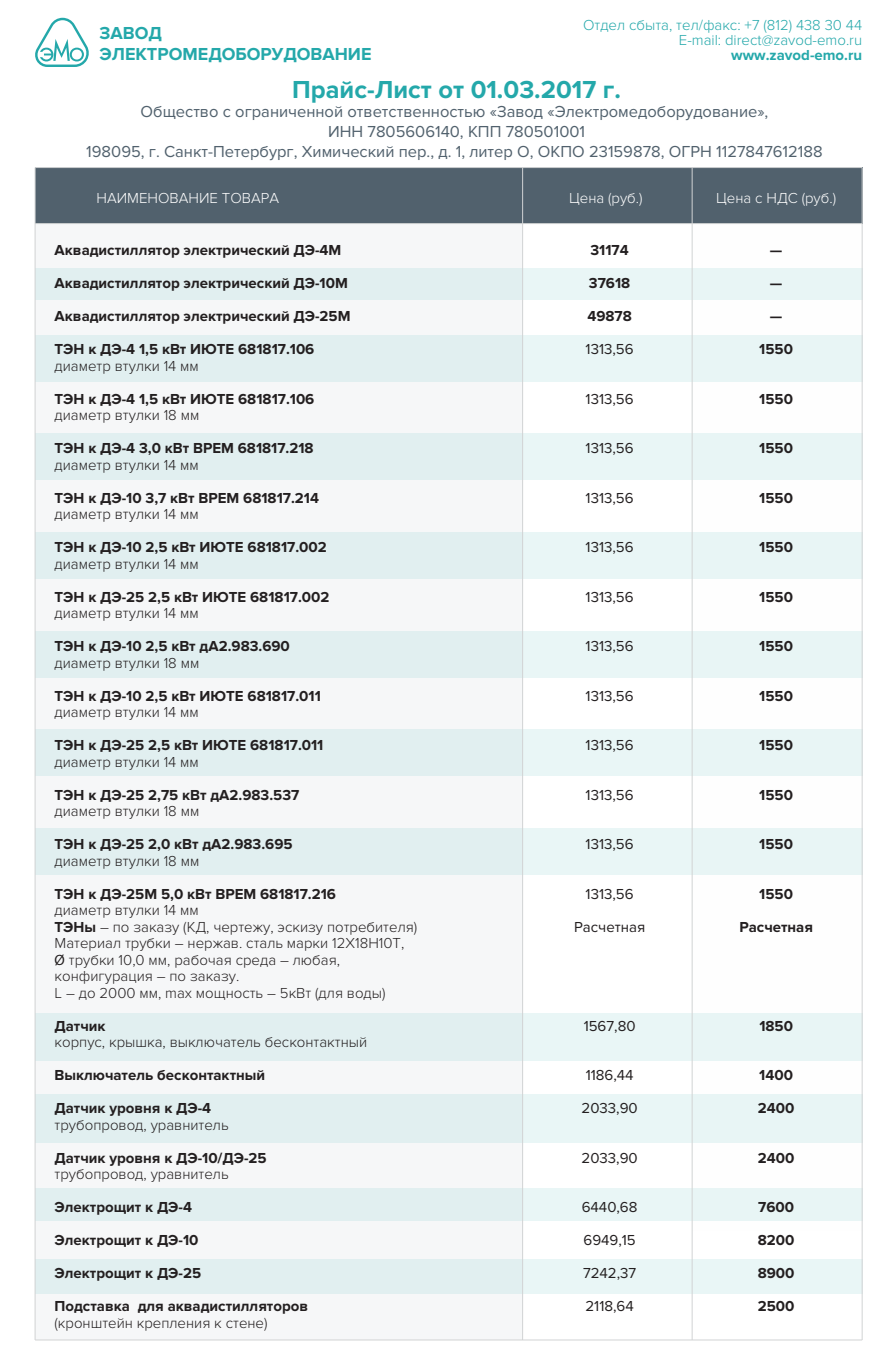
<style>
.page{position:relative;width:893px;height:1347px;background:#fff}
.page>*{position:absolute;margin:0;border:0;box-sizing:border-box;transform-origin:0 0}
.t1{font:700 25.5px "Proxima Nova";color:#24a8aa}
.t2{font:700 18px/21.6px "Proxima Nova";color:#24a8aa}
.t3{font:16.5px/19.8px "Proxima Nova";color:#51616d;text-align:center}
.t4{font:700 15px/33px "Proxima Nova";color:#231f20}
.t5{font:300 15px/16.5px "Proxima Nova";color:#231f20}
.t6{font:15px/33px "Proxima Nova";color:#231f20}
.t7{font:300 15px/15px "Proxima Nova";color:#24a8aa;text-align:right}
.t8{font:300 15px "Proxima Nova";color:#fff}
.t9{font:700 15px "Proxima Nova";color:#24a8aa}
.s1{font-weight:700}
.s2{font-family:"Myriad Pro";font-weight:400}
</style>
<div class="page">
<div style="left:35px;top:168px;width:488px;height:1171px;background:#f6f7f8"></div>
<div style="left:35px;top:268px;width:827px;height:31px;background:#e1eff0"></div>
<div style="left:35px;top:335px;width:827px;height:47px;background:#e1eff0"></div>
<div style="left:35px;top:433px;width:827px;height:47px;background:#e1eff0"></div>
<div style="left:35px;top:532px;width:827px;height:47px;background:#e1eff0"></div>
<div style="left:35px;top:631px;width:827px;height:47px;background:#e1eff0"></div>
<div style="left:35px;top:729px;width:827px;height:47px;background:#e1eff0"></div>
<div style="left:35px;top:828px;width:827px;height:46px;background:#e1eff0"></div>
<div style="left:35px;top:1013px;width:827px;height:48px;background:#e1eff0"></div>
<div style="left:35px;top:1093px;width:827px;height:49px;background:#e1eff0"></div>
<div style="left:35px;top:1188px;width:827px;height:33px;background:#e1eff0"></div>
<div style="left:35px;top:1259px;width:827px;height:34px;background:#e1eff0"></div>
<div style="left:35px;top:168px;width:827px;height:56px;background:#51616d"></div>
<svg style="left:35px;top:18px;width:54px;height:49px"></svg>
<hr style="left:35px;top:168px;width:1px;height:1171px;background:#d1d3d4">
<hr style="left:862px;top:168px;width:1px;height:1171px;background:#d1d3d4">
<hr style="left:692px;top:168px;width:1px;height:1171px;background:#d1d3d4">
<hr style="left:522px;top:168px;width:1px;height:1171px;background:#d1d3d4">
<hr style="left:35px;top:167px;width:827px;height:1px;background:#d1d3d4">
<hr style="left:35px;top:223px;width:827px;height:1px;background:#d1d3d4">
<hr style="left:35px;top:1339px;width:827px;height:1px;background:#d1d3d4">
<p class="t2" style="left:100px;top:22px;width:273px">ЗАВОД<br>ЭЛЕКТРОМЕДОБОРУДОВАНИЕ</p>
<p class="t7" style="left:583px;top:18px;width:281px">Отдел сбыта, тел/факс: +7 (812) 438 30 44<br>E-mail: direct@zavod-emo.ru</p>
<p class="t9" style="left:731px;top:47px;width:132px">www.zavod-emo.ru</p>
<h1 class="t1" style="left:292px;top:74px;width:330px">Прайс-Лист от 01.03.2017 г.</h1>
<p class="t3" style="left:86px;top:102px;width:738px">Общество с ограниченной ответственностью «Завод «Электромедоборудование»,<br>ИНН 7805606140, КПП 780501001<br>198095, г. Санкт-Петербург, Химический пер., д. 1, литер О, ОКПО 23159878, ОГРН 1127847612188</p>
<p class="t8" style="left:97px;top:189px;width:184px">НАИМЕНОВАНИЕ ТОВАРА</p>
<p class="t8" style="left:569px;top:189px;width:75px">Цена (руб.)</p>
<p class="t8" style="left:716px;top:189px;width:122px">Цена с НДС (руб.)</p>
<p class="t4" style="left:55px;top:234px;width:288px">Аквадистиллятор электрический ДЭ-4М</p>
<p class="t4" style="left:55px;top:267px;width:295px">Аквадистиллятор электрический ДЭ-10М</p>
<p class="t4" style="left:55px;top:300px;width:297px">Аквадистиллятор электрический ДЭ-25М</p>
<p class="t4" style="left:55px;top:333px;width:261px">ТЭН к ДЭ-4 1,5 кВт ИЮТЕ 681817.106</p>
<p class="t5" style="left:55px;top:357px;width:146px">диаметр втулки 14 мм</p>
<p class="t4" style="left:55px;top:382px;width:261px">ТЭН к ДЭ-4 1,5 кВт ИЮТЕ 681817.106</p>
<p class="t5" style="left:55px;top:407px;width:146px">диаметр втулки 18 мм</p>
<p class="t4" style="left:55px;top:432px;width:261px">ТЭН к ДЭ-4 3,0 кВт ВРЕМ 681817.218</p>
<p class="t5" style="left:55px;top:456px;width:146px">диаметр втулки 14 мм</p>
<p class="t4" style="left:55px;top:481px;width:266px">ТЭН к ДЭ-10 3,7 кВт ВРЕМ 681817.214</p>
<p class="t5" style="left:55px;top:506px;width:146px">диаметр втулки 14 мм</p>
<p class="t4" style="left:55px;top:531px;width:274px">ТЭН к ДЭ-10 2,5 кВт ИЮТЕ 681817.002</p>
<p class="t5" style="left:55px;top:555px;width:146px">диаметр втулки 14 мм</p>
<p class="t4" style="left:55px;top:580px;width:276px">ТЭН к ДЭ-25 2,5 кВт ИЮТЕ 681817.002</p>
<p class="t5" style="left:55px;top:605px;width:146px">диаметр втулки 14 мм</p>
<p class="t4" style="left:55px;top:630px;width:237px">ТЭН к ДЭ-10 2,5 кВт дА2.983.690</p>
<p class="t5" style="left:55px;top:654px;width:146px">диаметр втулки 18 мм</p>
<p class="t4" style="left:55px;top:679px;width:268px">ТЭН к ДЭ-10 2,5 кВт ИЮТЕ 681817.011</p>
<p class="t5" style="left:55px;top:704px;width:146px">диаметр втулки 14 мм</p>
<p class="t4" style="left:55px;top:729px;width:270px">ТЭН к ДЭ-25 2,5 кВт ИЮТЕ 681817.011</p>
<p class="t5" style="left:55px;top:753px;width:146px">диаметр втулки 14 мм</p>
<p class="t4" style="left:55px;top:778px;width:246px">ТЭН к ДЭ-25 2,75 кВт дА2.983.537</p>
<p class="t5" style="left:55px;top:803px;width:146px">диаметр втулки 18 мм</p>
<p class="t4" style="left:55px;top:828px;width:240px">ТЭН к ДЭ-25 2,0 кВт дА2.983.695</p>
<p class="t5" style="left:55px;top:852px;width:146px">диаметр втулки 18 мм</p>
<p class="t4" style="left:55px;top:877px;width:283px">ТЭН к ДЭ-25М 5,0 кВт ВРЕМ 681817.216</p>
<p class="t5" style="left:55px;top:902px;width:364px">диаметр втулки 14 мм<br><span class="s1">ТЭНы</span> – по заказу (КД, чертежу, эскизу потребителя)<br>Материал трубки – нержав. сталь марки 12Х18Н10Т, <span class="s2">Ø</span> трубки 10,0 мм, рабочая среда – любая, конфигурация – по заказу.<br>L – до 2000 мм, max мощность – 5кВт (для воды)</p>
<p class="t4" style="left:55px;top:1009px;width:52px">Датчик</p>
<p class="t5" style="left:55px;top:1034px;width:314px">корпус, крышка, выключатель бесконтактный</p>
<p class="t4" style="left:55px;top:1059px;width:212px">Выключатель бесконтактный</p>
<p class="t4" style="left:55px;top:1092px;width:158px">Датчик уровня к ДЭ-4</p>
<p class="t5" style="left:55px;top:1116px;width:176px">трубопровод, уравнитель</p>
<p class="t4" style="left:55px;top:1141px;width:214px">Датчик уровня к ДЭ-10/ДЭ-25</p>
<p class="t5" style="left:55px;top:1166px;width:176px">трубопровод, уравнитель</p>
<p class="t4" style="left:55px;top:1191px;width:145px">Электрощит к ДЭ-4<br>Электрощит к ДЭ-10</p>
<p class="t4" style="left:55px;top:1257px;width:255px">Электрощит к ДЭ-25<br>Подставка для аквадистилляторов</p>
<p class="t5" style="left:55px;top:1314px;width:214px">(кронштейн крепления к стене)</p>
<p class="t4" style="left:590px;top:234px;width:40px">31174</p>
<p class="t4" style="left:589px;top:267px;width:43px">37618</p>
<p class="t4" style="left:587px;top:300px;width:46px">49878</p>
<p class="t6" style="left:586px;top:333px;width:50px">1313,56</p>
<p class="t6" style="left:586px;top:382px;width:50px">1313,56</p>
<p class="t6" style="left:586px;top:432px;width:50px">1313,56</p>
<p class="t6" style="left:586px;top:481px;width:50px">1313,56</p>
<p class="t6" style="left:586px;top:531px;width:50px">1313,56</p>
<p class="t6" style="left:586px;top:580px;width:50px">1313,56</p>
<p class="t6" style="left:586px;top:630px;width:50px">1313,56</p>
<p class="t6" style="left:586px;top:679px;width:50px">1313,56</p>
<p class="t6" style="left:586px;top:729px;width:50px">1313,56</p>
<p class="t6" style="left:586px;top:778px;width:50px">1313,56</p>
<p class="t6" style="left:586px;top:828px;width:50px">1313,56</p>
<p class="t6" style="left:586px;top:877px;width:50px">1313,56</p>
<p class="t6" style="left:574px;top:910px;width:73px">Расчетная</p>
<p class="t4" style="left:770px;top:234px;width:14px">—</p>
<p class="t4" style="left:770px;top:267px;width:14px">—</p>
<p class="t4" style="left:770px;top:300px;width:14px">—</p>
<p class="t4" style="left:759px;top:333px;width:35px">1550</p>
<p class="t4" style="left:759px;top:382px;width:35px">1550</p>
<p class="t4" style="left:759px;top:432px;width:35px">1550</p>
<p class="t4" style="left:759px;top:481px;width:35px">1550</p>
<p class="t4" style="left:759px;top:531px;width:35px">1550</p>
<p class="t4" style="left:759px;top:580px;width:35px">1550</p>
<p class="t4" style="left:759px;top:630px;width:35px">1550</p>
<p class="t4" style="left:759px;top:679px;width:35px">1550</p>
<p class="t4" style="left:759px;top:729px;width:35px">1550</p>
<p class="t4" style="left:759px;top:778px;width:35px">1550</p>
<p class="t4" style="left:759px;top:828px;width:35px">1550</p>
<p class="t4" style="left:759px;top:877px;width:35px">1550</p>
<p class="t4" style="left:739px;top:910px;width:75px">Расчетная</p>
<p class="t4" style="left:759px;top:1009px;width:35px">1850</p>
<p class="t4" style="left:759px;top:1059px;width:35px">1400</p>
<p class="t4" style="left:758px;top:1092px;width:38px">2400</p>
<p class="t4" style="left:758px;top:1141px;width:38px">2400</p>
<p class="t4" style="left:758px;top:1191px;width:38px">7600<br>8200</p>
<p class="t4" style="left:758px;top:1257px;width:38px">8900<br>2500</p>
<p class="t6" style="left:584px;top:1009px;width:53px">1567,80</p>
<p class="t6" style="left:586px;top:1059px;width:49px">1186,44</p>
<p class="t6" style="left:582px;top:1092px;width:58px">2033,90</p>
<p class="t6" style="left:582px;top:1141px;width:58px">2033,90</p>
<p class="t6" style="left:582px;top:1191px;width:57px">6440,68</p>
<p class="t6" style="left:583px;top:1224px;width:55px">6949,15<br>7242,37</p>
<p class="t6" style="left:585px;top:1290px;width:50px">2118,64</p>
</div>
